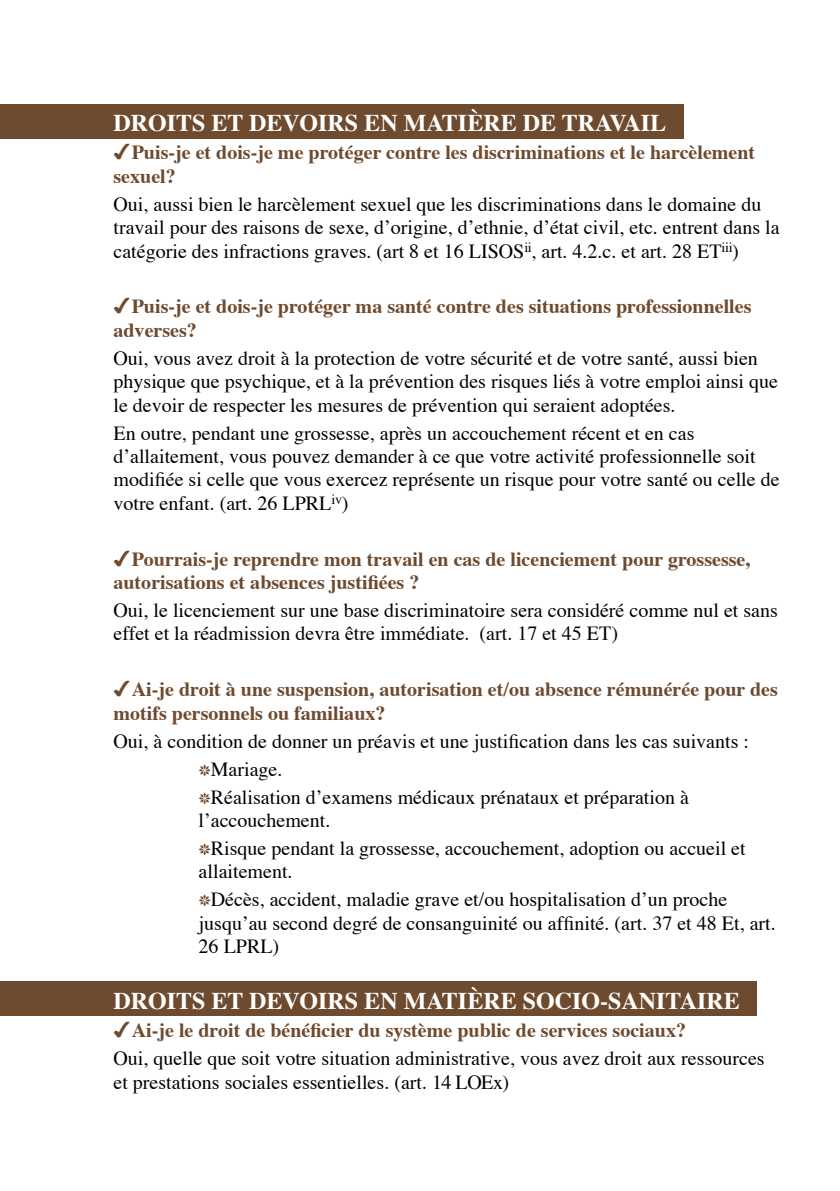
<style>
.page{position:relative;width:840px;height:1191px;background:#fff}
.page>*{position:absolute;margin:0;border:0;box-sizing:border-box;transform-origin:0 0}
.t1{font:700 24px "Times";color:#fff}
.t2{font:20px/23.4px "Times";color:#000}
.t3{font:700 20px/23.4px "Times";color:#6e4a2e}
.s1{font-family:"Monotype Sorts";font-weight:400}
.s2{font-family:"Monotype Sorts";font-size:16px;color:#6e4a2e}
.s3{font-family:"Monotype Sorts";color:#6e4a2e}
.s4{font-weight:700;color:#6e4a2e}
</style>
<div class="page">
<div style="left:0;top:104px;width:683px;height:34px;background:#6e4a2e"></div>
<div style="left:0;top:981px;width:755px;height:34px;background:#6e4a2e"></div>
<p class="t1" style="left:113px;top:107px;width:554px">DROITS ET DEVOIRS EN MATIÈRE DE TRAVAIL</p>
<p class="t3" style="left:113px;top:142px;width:643px"><span class="s1">4</span>Puis-je et dois-je me protéger contre les discriminations et le harcèlement sexuel?</p>
<p class="t2" style="left:113px;top:193px;width:667px">Oui, aussi bien le harcèlement sexuel que les discriminations dans le domaine du travail pour des raisons de sexe, dʼorigine, dʼethnie, dʼétat civil, etc. entrent dans la catégorie des infractions graves. (art 8 et 16 LISOS<sup>ii</sup>, art. 4.2.c. et art. 28 ET<sup>iii</sup>)</p>
<p class="t3" style="left:113px;top:296px;width:639px"><span class="s1">4</span>Puis-je et dois-je protéger ma santé contre des situations professionnelles adverses?</p>
<p class="t2" style="left:113px;top:347px;width:665px">Oui, vous avez droit à la protection de votre sécurité et de votre santé, aussi bien physique que psychique, et à la prévention des risques liés à votre emploi ainsi que le devoir de respecter les mesures de prévention qui seraient adoptées.</p>
<p class="t2" style="left:113px;top:422px;width:667px">En outre, pendant une grossesse, après un accouchement récent et en cas dʼallaitement, vous pouvez demander à ce que votre activité professionnelle soit modifiée si celle que vous exercez représente un risque pour votre santé ou celle de votre enfant. (art. 26 LPRL<sup>iv</sup>)</p>
<p class="t3" style="left:113px;top:548px;width:638px"><span class="s1">4</span>Pourrais-je reprendre mon travail en cas de licenciement pour grossesse, autorisations et absences justifiées ?</p>
<p class="t2" style="left:113px;top:600px;width:665px">Oui, le licenciement sur une base discriminatoire sera considéré comme nul et sans effet et la réadmission devra être immédiate. (art. 17 et 45 ET)</p>
<p class="t3" style="left:113px;top:678px;width:665px"><span class="s1">4</span>Ai-je droit à une suspension, autorisation et/ou absence rémunérée pour des motifs personnels ou familiaux?</p>
<p class="t2" style="left:198px;top:728px;width:551px;line-height:28px;text-indent:-85px">Oui, à condition de donner un préavis et une justification dans les cas suivants : <span class="s2">k</span>Mariage.<br><span class="s2">k</span>Réalisation dʼexamens médicaux prénataux et préparation à</p>
<p class="t2" style="left:198px;top:807px;width:548px;line-height:28px">lʼaccouchement.<br><span class="s2">k</span>Risque pendant la grossesse, accouchement, adoption ou accueil et</p>
<p class="t2" style="left:198px;top:858px;width:530px;line-height:28px">allaitement.<br><span class="s2">k</span>Décès, accident, maladie grave et/ou hospitalisation dʼun proche</p>
<p class="t2" style="left:198px;top:912px;width:578px">jusquʼau second degré de consanguinité ou affinité. (art. 37 et 48 Et, art.<br>26 LPRL)</p>
<p class="t1" style="left:113px;top:984px;width:627px">DROITS ET DEVOIRS EN MATIÈRE SOCIO-SANITAIRE</p>
<p class="t2" style="left:113px;top:1017px;width:652px;line-height:28px"><span class="s3">4</span><span class="s4">Ai-je le droit de bénéficier du système public de services sociaux?<br></span>Oui, quelle que soit votre situation administrative, vous avez droit aux ressources</p>
<p class="t2" style="left:113px;top:1071px;width:397px">et prestations sociales essentielles. (art. 14 LOEx)</p>
</div>
